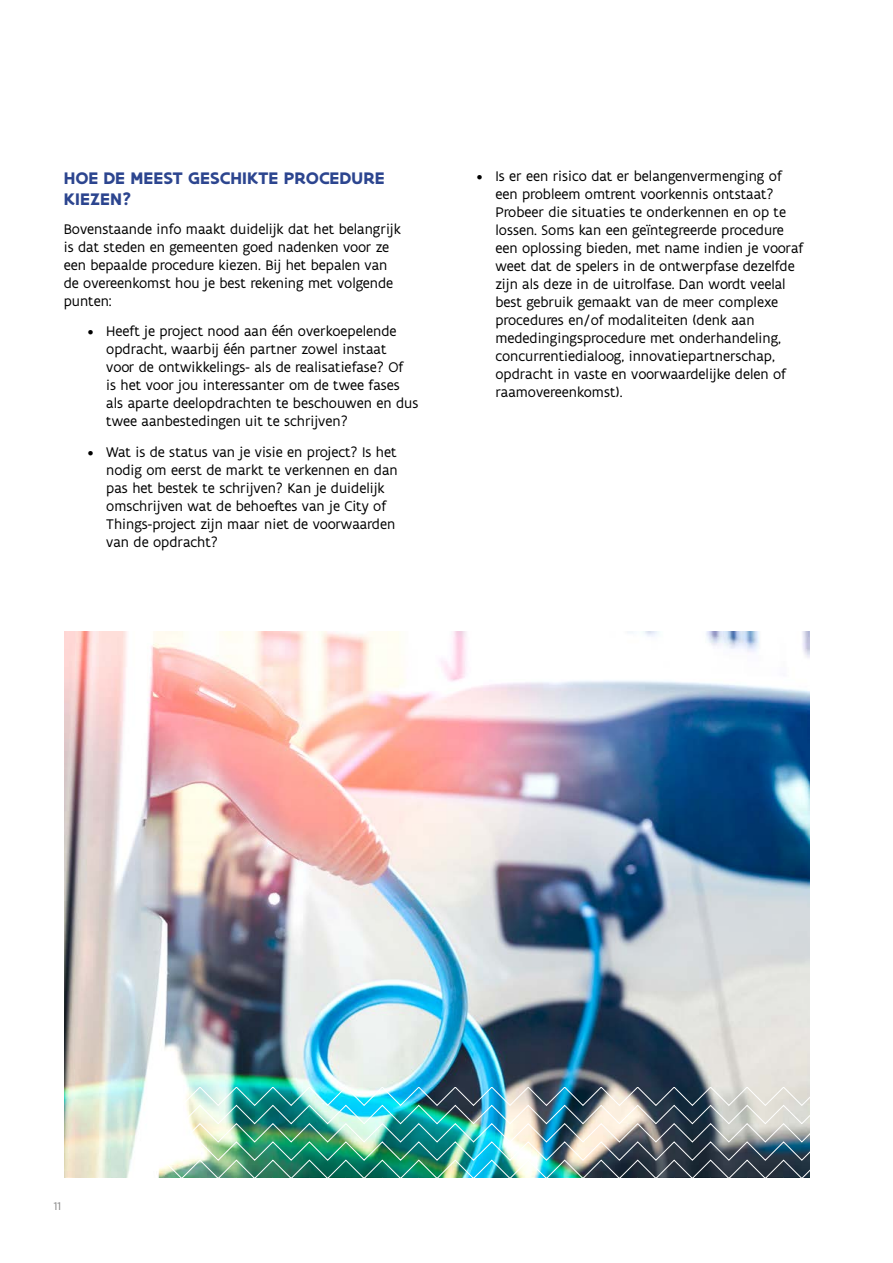
<style>
.page{position:relative;width:893px;height:1263px;background:#fff}
.page>*{position:absolute;margin:0;border:0;box-sizing:border-box;transform-origin:0 0}
.H2_-_Tussentitel{font:700 18px/21.6px "Flanders Art Sans";letter-spacing:.005em;color:#2c458f}
.Copy{font:15px/18px "Flanders Art Sans";color:#000}
.t1{font:12px "Flanders Art Sans";color:#878787}
</style>
<div class="page">
<img style="left:65px;top:631px;width:744px;height:547px">
<img style="left:145px;top:1087px;width:665px;height:91px">
<p class="H2_-_Tussentitel" style="left:64px;top:167px;width:322px">HOE DE MEEST GESCHIKTE PROCEDURE<br>KIEZEN?</p>
<p class="Copy" style="left:64px;top:220px;width:339px">Bovenstaande info maakt duidelijk dat het belangrijk is dat steden en gemeenten goed nadenken voor ze een bepaalde procedure kiezen. Bij het bepalen van de overeenkomst hou je best rekening met volgende punten:</p>
<p class="Copy" style="left:106px;top:322px;width:314px;text-indent:-19px">• Heeft je project nood aan één overkoepelende opdracht, waarbij één partner zowel instaat voor de ontwikkelings- als de realisatiefase? Of<br>is het voor jou interessanter om de twee fases als aparte deelopdrachten te beschouwen en dus twee aanbestedingen uit te schrijven?</p>
<p class="Copy" style="left:106px;top:443px;width:293px;text-indent:-19px">• Wat is de status van je visie en project? Is het nodig om eerst de markt te verkennen en dan pas het bestek te schrijven? Kan je duidelijk omschrijven wat de behoeftes van je City of Things-project zijn maar niet de voorwaarden van de opdracht?</p>
<p class="Copy" style="left:495px;top:168px;width:309px;text-indent:-19px">• Is er een risico dat er belangenvermenging of een probleem omtrent voorkennis ontstaat?<br>Probeer die situaties te onderkennen en op te lossen. Soms kan een geïntegreerde procedure een oplossing bieden, met name indien je vooraf weet dat de spelers in de ontwerpfase dezelfde zijn als deze in de uitrolfase. Dan wordt veelal best gebruik gemaakt van de meer complexe procedures en/of modaliteiten (denk aan mededingingsprocedure met onderhandeling, concurrentiedialoog, innovatiepartnerschap, opdracht in vaste en voorwaardelijke delen of raamovereenkomst).</p>
<p class="t1" style="left:54px;top:1199px;width:9px">11</p>
</div>
